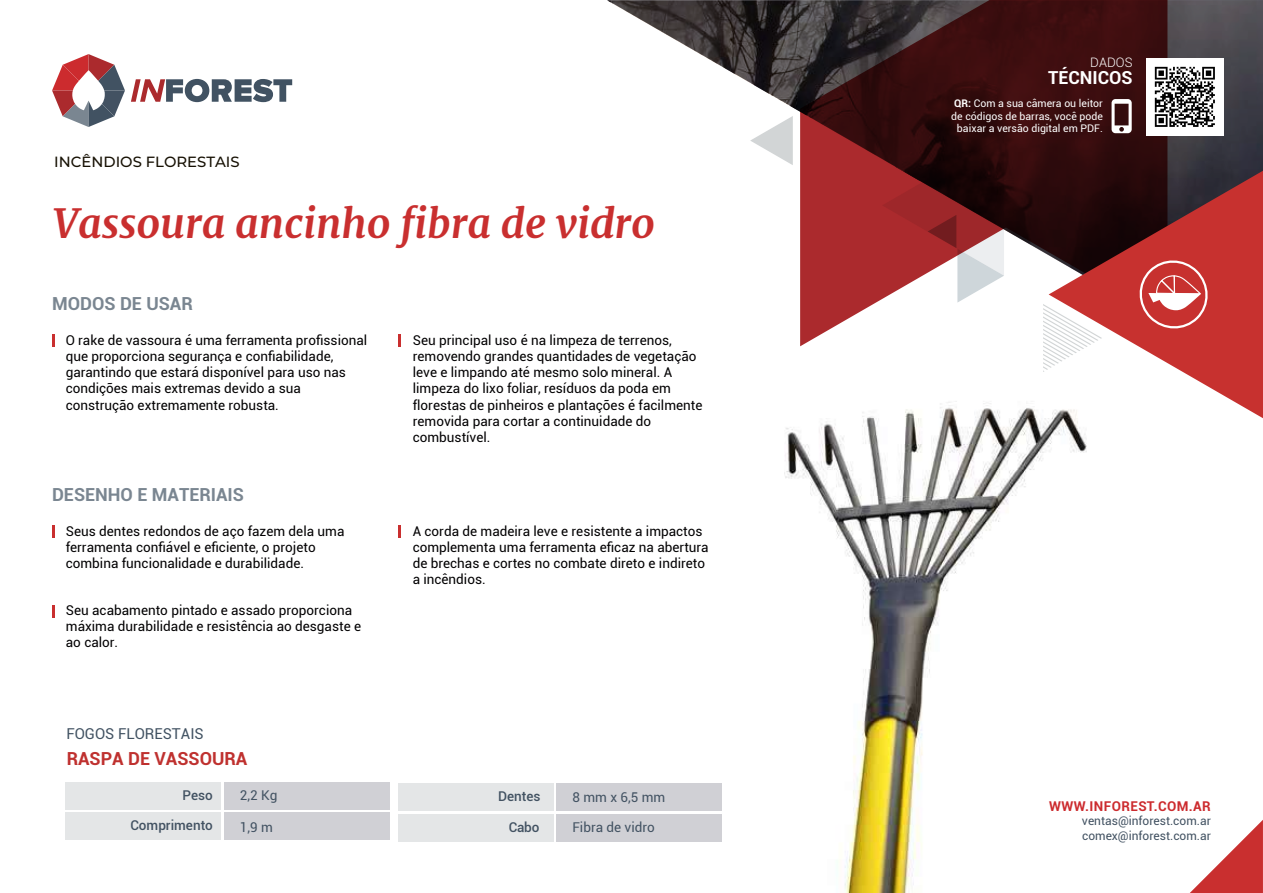
<style>
.page{position:relative;width:1263px;height:893px;background:#fff}
.page>*{position:absolute;margin:0;border:0;box-sizing:border-box;transform-origin:0 0}
.t1{font:italic 700 40.5px "Merriweather";color:#c92f2f}
.t2{font:700 18px "Roboto";color:#7a8691}
.t3{font:700 18px "Roboto";color:#bf312f}
.t4{font:700 18px "Roboto";color:#fff}
.t5{font:15px "Roboto";color:#415262}
.t6{font:500 14.85px "Montserrat";color:#171104}
.t7{font:13.5px/16.2px "Roboto";color:#020102}
.t8{font:13.5px "Roboto";color:#425262}
.t9{font:500 13.5px "Roboto";color:#425262}
.t10{font:700 13.5px "Roboto";letter-spacing:.03em;color:#cc2b2e}
.t11{font:300 13.05px "Roboto";color:#fff}
.t12{font:12px/15px "Roboto";color:#425262}
.t13{font:10.5px/12.6px "Roboto";color:#fff;text-align:center}
.s1{font-weight:700}
</style>
<div class="page">
<img style="left:716px;top:401px;width:371px;height:492px">
<svg style="left:52px;top:526px;width:2px;height:12px"></svg>
<svg style="left:52px;top:605px;width:2px;height:13px"></svg>
<svg style="left:399px;top:526px;width:2px;height:12px"></svg>
<svg style="left:1190px;top:820px;width:73px;height:73px"></svg>
<svg style="left:131px;top:79px;width:161px;height:23px"></svg>
<svg style="left:52px;top:54px;width:73px;height:73px"></svg>
<div style="left:66px;top:782px;width:155px;height:28px;background:#e4e6e7"></div>
<div style="left:66px;top:812px;width:155px;height:28px;background:#e4e6e7"></div>
<div style="left:398px;top:814px;width:156px;height:27px;background:#e4e6e7"></div>
<div style="left:398px;top:784px;width:156px;height:27px;background:#e4e6e7"></div>
<div style="left:224px;top:782px;width:165px;height:28px;background:#d0d0d5"></div>
<div style="left:224px;top:812px;width:165px;height:28px;background:#d0d0d5"></div>
<div style="left:556px;top:814px;width:166px;height:27px;background:#d0d0d5"></div>
<div style="left:556px;top:784px;width:166px;height:27px;background:#d0d0d5"></div>
<svg style="left:399px;top:335px;width:2px;height:12px"></svg>
<svg style="left:52px;top:334px;width:2px;height:13px"></svg>
<svg style="left:607px;top:0;width:656px;height:372px"></svg>
<svg style="left:800px;top:0;width:367px;height:346px;background:#6e3c3e"></svg>
<svg style="left:1111px;top:99px;width:21px;height:34px"></svg>
<svg style="left:1049px;top:171px;width:214px;height:247px"></svg>
<svg style="left:1136px;top:257px;width:75px;height:75px"></svg>
<img style="left:1146px;top:58px;width:77px;height:77px">
<p class="t6" style="left:54px;top:151px;width:187px">INCÊNDIOS FLORESTAIS</p>
<h1 class="t1" style="left:54px;top:195px;width:603px">Vassoura ancinho fibra de vidro</h1>
<h2 class="t2" style="left:52px;top:291px;width:142px">MODOS DE USAR</h2>
<p class="t7" style="left:66px;top:331px;width:303px">O rake de vassoura é uma ferramenta profissional que proporciona segurança e confiabilidade, garantindo que estará disponível para uso nas condições mais extremas devido a sua construção extremamente robusta.</p>
<h2 class="t2" style="left:52px;top:482px;width:193px">DESENHO E MATERIAIS</h2>
<p class="t7" style="left:413px;top:331px;width:291px">Seu principal uso é na limpeza de terrenos, removendo grandes quantidades de vegetação leve e limpando até mesmo solo mineral. A limpeza do lixo foliar, resíduos da poda em florestas de pinheiros e plantações é facilmente removida para cortar a continuidade do combustível.</p>
<p class="t7" style="left:66px;top:522px;width:280px">Seus dentes redondos de aço fazem dela uma ferramenta confiável e eficiente, o projeto combina funcionalidade e durabilidade.</p>
<p class="t7" style="left:413px;top:522px;width:297px">A corda de madeira leve e resistente a impactos complementa uma ferramenta eficaz na abertura de brechas e cortes no combate direto e indireto a incêndios.</p>
<p class="t7" style="left:66px;top:602px;width:297px">Seu acabamento pintado e assado proporciona máxima durabilidade e resistência ao desgaste e ao calor.</p>
<p class="t5" style="left:66px;top:723px;width:139px">FOGOS FLORESTAIS</p>
<h2 class="t3" style="left:67px;top:746px;width:182px">RASPA DE VASSOURA</h2>
<p class="t8" style="left:240px;top:786px;width:39px">2,2 Kg</p>
<p class="t8" style="left:240px;top:817px;width:35px">1,9 m</p>
<p class="t9" style="left:509px;top:817px;width:32px">Cabo</p>
<p class="t8" style="left:572px;top:817px;width:84px">Fibra de vidro</p>
<p class="t9" style="left:183px;top:786px;width:32px">Peso</p>
<p class="t9" style="left:498px;top:787px;width:44px">Dentes</p>
<p class="t8" style="left:572px;top:787px;width:94px">8 mm x 6,5 mm</p>
<p class="t9" style="left:130px;top:816px;width:84px">Comprimento</p>
<p class="t11" style="left:1090px;top:53px;width:44px">DADOS</p>
<h2 class="t4" style="left:1048px;top:65px;width:86px">TÉCNICOS</h2>
<p class="t13" style="left:951px;top:97px;width:153px"><span class="s1">QR:</span> Com a sua câmera ou leitor de códigos de barras, você pode baixar a versão digital em PDF.</p>
<p class="t10" style="left:1049px;top:796px;width:163px">WWW.INFOREST.COM.AR</p>
<p class="t12" style="left:1082px;top:812px;width:130px">ventas@inforest.com.ar comex@inforest.com.ar</p>
</div>
